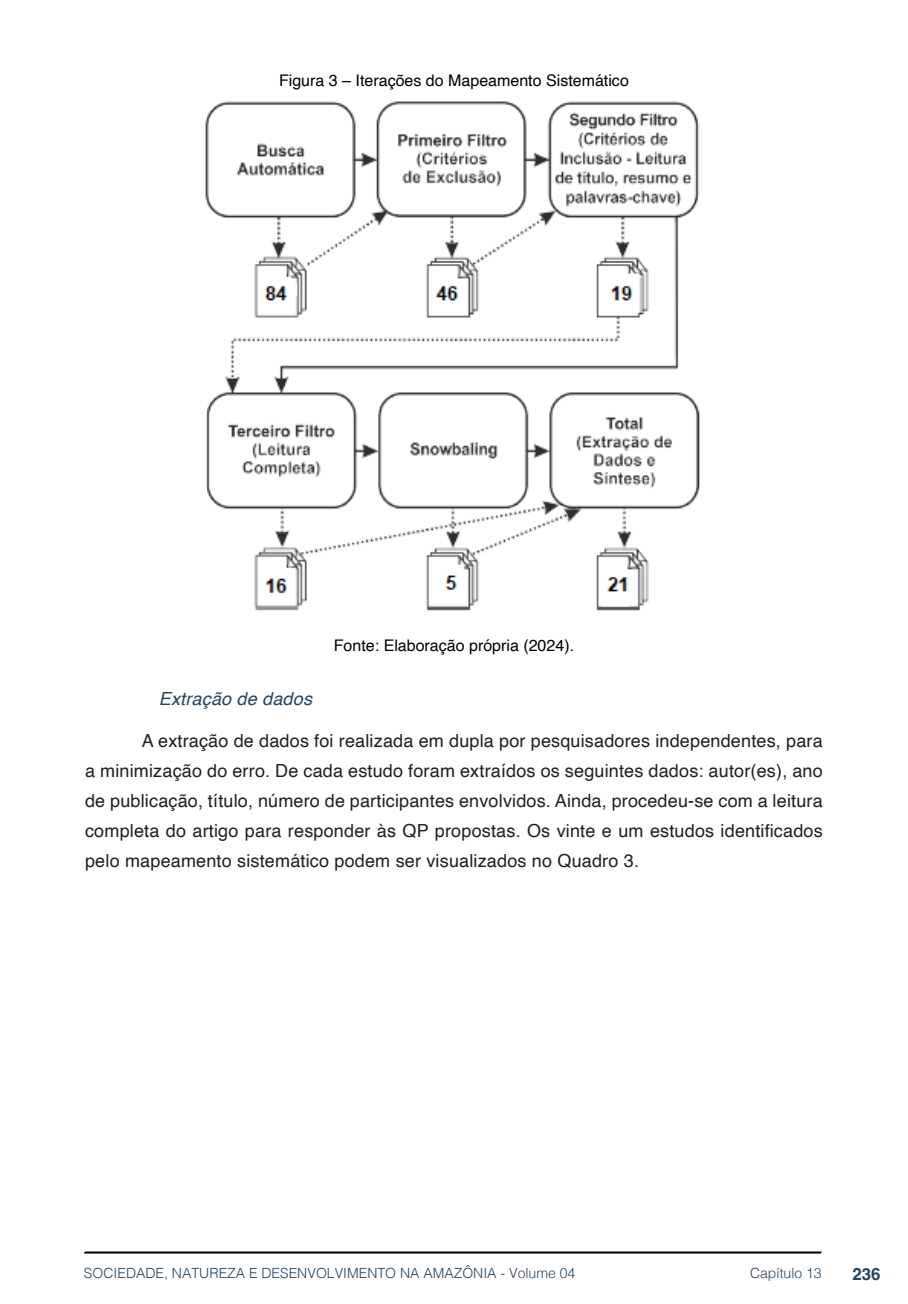
<style>
.page{position:relative;width:908px;height:1304px;background:#fff}
.page>*{position:absolute;margin:0;border:0;box-sizing:border-box;transform-origin:0 0}
.t1{font:18px/30px "Helvetica";letter-spacing:.01em;color:#231f20;text-align:justify}
.t2{font:italic 18px "Helvetica";letter-spacing:.01em;color:#23445f}
.t3{font:700 16.8px "Helvetica";color:#23445f}
.t4{font:16px "Helvetica";color:#000}
.t5{font:300 14px "Helvetica";color:#23445f}
</style>
<div class="page">
<svg style="left:84px;top:1251px;width:737px;height:3px;background:#515151"></svg>
<img style="left:205px;top:101px;width:495px;height:510px">
<p class="t4" style="left:279px;top:68px;width:351px">Figura 3 – Iterações do Mapeamento Sistemático</p>
<p class="t4" style="left:333px;top:633px;width:242px">Fonte: Elaboração própria (2024).</p>
<p class="t2" style="left:159px;top:685px;width:154px">Extração de dados</p>
<p class="t1" style="left:85px;top:726px;width:738px;text-indent:57px">A extração de dados foi realizada em dupla por pesquisadores independentes, para a minimização do erro. De cada estudo foram extraídos os seguintes dados: autor(es), ano de publicação, título, número de participantes envolvidos. Ainda, procedeu-se com a leitura completa do artigo para responder às QP propostas. Os vinte e um estudos identificados pelo mapeamento sistemático podem ser visualizados no Quadro 3.</p>
<p class="t5" style="left:84px;top:1261px;width:492px">SOCIEDADE, NATUREZA E DESENVOLVIMENTO NA AMAZÔNIA - Volume 04</p>
<p class="t5" style="left:749px;top:1261px;width:73px">Capítulo 13</p>
<p class="t3" style="left:851px;top:1264px;width:30px">236</p>
</div>
